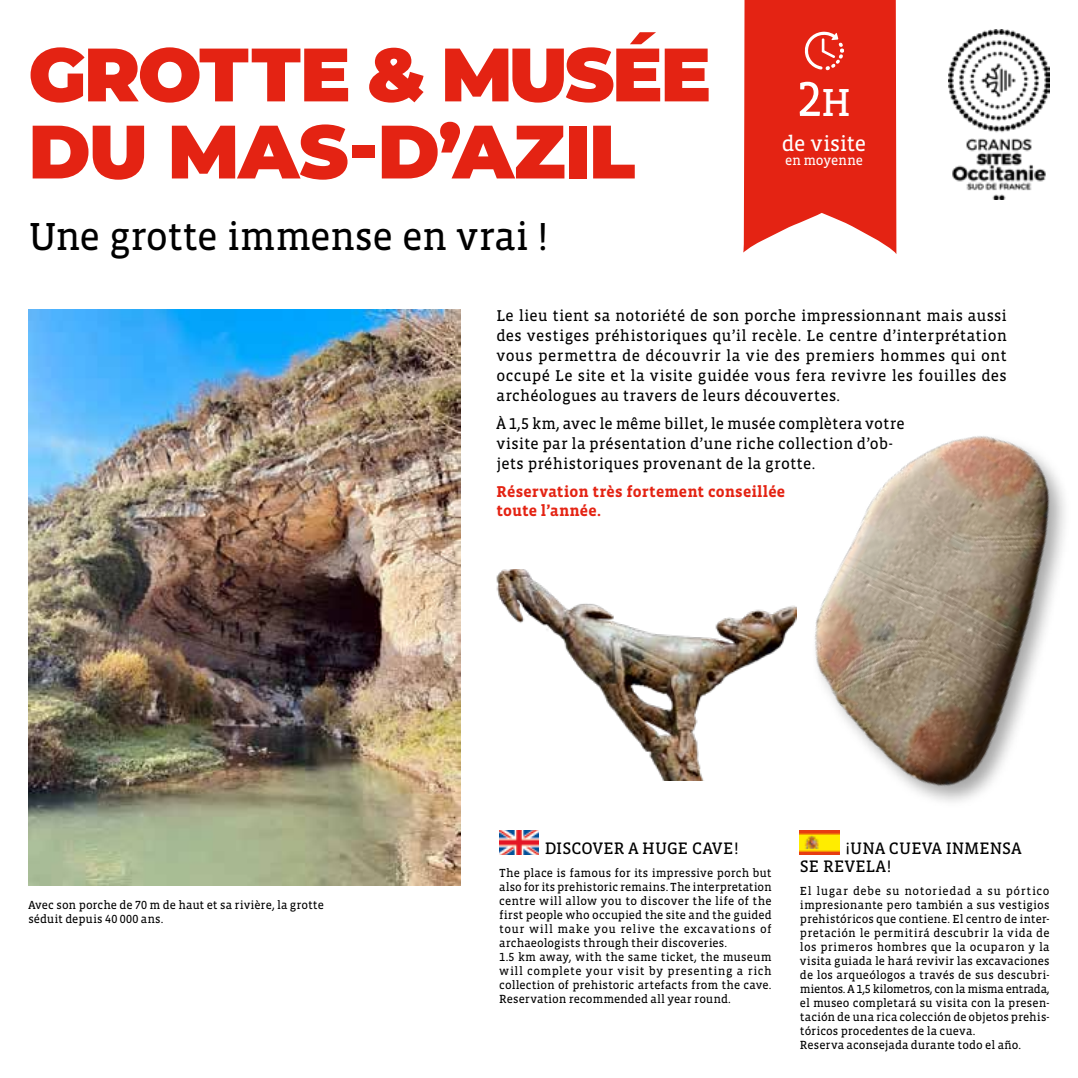
<style>
.page{position:relative;width:1078px;height:1078px;background:#fff}
.page>*{position:absolute;margin:0;border:0;box-sizing:border-box;transform-origin:0 0}
.t1{font:900 75.4px/77px "Montserrat";letter-spacing:-.03em;color:#e42313}
.t2{font:50px "Vista Slab OTCE";color:#fff}
.t3{font:40px "Vista Slab OTCE";letter-spacing:-.015em;color:#000}
.t4{font:22px "Vista Slab OTCE";letter-spacing:-.015em;color:#fff}
.t5{font:17px/18px "Vista Slab OTCE";color:#000}
.t6{font:16px/20px "Vista Slab OTCE";letter-spacing:.01em;color:#000;text-align:justify}
.t7{font:700 16px/19.2px "Vista Slab OTCE";letter-spacing:.01em;color:#e42313}
.t8{font:14px "Vista Slab OTCE";letter-spacing:-.015em;color:#fff}
.t9{font:12px/14px "Vista Slab OTCE";letter-spacing:.01em;color:#000}
.s1{font-size:40px}
</style>
<div class="page">
<img style="left:29px;top:310px;width:431px;height:575px">
<img style="left:796px;top:436px;width:269px;height:366px">
<img style="left:496px;top:569px;width:300px;height:211px">
<img style="left:499px;top:830px;width:40px;height:24px">
<img style="left:799px;top:830px;width:40px;height:24px">
<svg style="left:743px;top:0;width:153px;height:254px;background:#e84638"></svg>
<img style="left:948px;top:29px;width:101px;height:170px">
<h1 class="t1" style="left:28px;top:31px;width:684px">GROTTE &amp; MUSÉE<br>DU MAS-D’AZIL</h1>
<h3 class="t3" style="left:28px;top:213px;width:521px">Une grotte immense en vrai !</h3>
<h2 class="t2" style="left:796px;top:70px;width:56px">2<span class="s1">H</span></h2>
<h3 class="t4" style="left:781px;top:130px;width:86px">de visite</h3>
<p class="t8" style="left:785px;top:152px;width:79px">en moyenne</p>
<p class="t9" style="left:28px;top:897px;width:297px">Avec son porche de 70 m de haut et sa rivière, la grotte séduit depuis 40 000 ans.</p>
<p class="t6" style="left:496px;top:305px;width:512px">Le lieu tient sa notoriété de son porche impressionnant mais aussi des vestiges préhistoriques qu’il recèle. Le centre d’interprétation vous permettra de découvrir la vie des premiers hommes qui ont occupé Le site et la visite guidée vous fera revivre les fouilles des archéologues au travers de leurs découvertes.</p>
<h3 class="t6" style="left:496px;top:413px;width:409px;text-align:left">À 1,5 km, avec le même billet, le musée complètera votre visite par la présentation d’une riche collection d’ob&shy;jets préhistoriques provenant de la grotte.</h3>
<h3 class="t7" style="left:496px;top:481px;width:290px">Réservation très fortement conseillée toute l’année.</h3>
<h3 class="t5" style="left:544px;top:838px;width:195px">DISCOVER A HUGE CAVE!</h3>
<p class="t9" style="left:499px;top:865px;width:274px">The place is famous for its impressive porch but also for its prehistoric remains. The interpretation centre will allow you to discover the life of the first people who occupied the site and the guided tour will make you relive the excavations of archaeologists through their discoveries.<br>1.5 km away, with the same ticket, the museum will complete your visit by presenting a rich collection of prehistoric artefacts from the cave.<br>Reservation recommended all year round.</p>
<h3 class="t5" style="left:799px;top:838px;width:223px;text-indent:45px">¡UNA CUEVA INMENSA<br>SE REVELA!</h3>
<p class="t9" style="left:799px;top:883px;width:251px">El lugar debe su notoriedad a su pórtico impresionante pero también a sus vestigios prehistóricos que contiene. El centro de inter&shy;pretación le permitirá descubrir la vida de los primeros hombres que la ocuparon y la visita guiada le hará revivir las excavaciones de los arqueólogos a través de sus descubri&shy;mientos. A 1,5 kilometros, con la misma entrada, el museo completará su visita con la presen&shy;tación de una rica colección de objetos prehis&shy;tóricos procedentes de la cueva.<br>Reserva aconsejada durante todo el año.</p>
</div>
